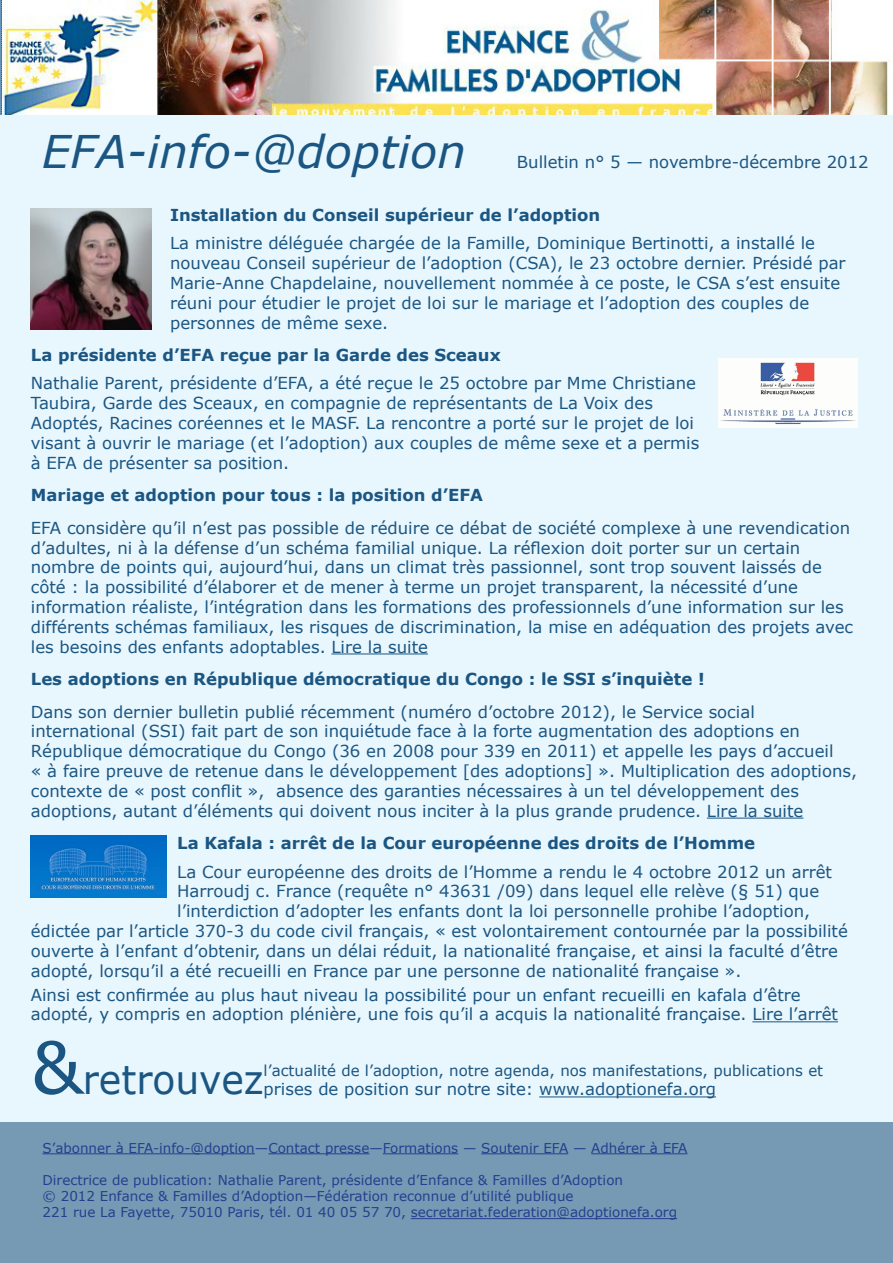
<style>
.page{position:relative;width:893px;height:1263px;background:#e8f6fd}
.page>*{position:absolute;margin:0;border:0;box-sizing:border-box;transform-origin:0 0}
.t1{font:italic 45px "Verdana";color:#1b5682}
.t2{font:39.75px "Verdana";color:#1b5682;scale:.95 1}
.t3{font:16.5px/19.8px "Verdana";color:#1b5682}
.t4{font:700 16.5px "Verdana";color:#1b5682}
.t5{font:15px "Verdana";color:#1b5682}
.t6{font:13.5px "Verdana";color:#253f8e}
.s1{font-size:71.55px}
</style>
<div class="page">
<img style="left:0;top:0;width:893px;height:115px">
<div style="left:0;top:1123px;width:893px;height:140px;background:#769ab4"></div>
<hr style="left:43px;top:1153px;width:212px;height:1px;background:#253f8e">
<hr style="left:268px;top:1153px;width:101px;height:1px;background:#253f8e">
<hr style="left:383px;top:1153px;width:75px;height:1px;background:#253f8e">
<hr style="left:481px;top:1153px;width:87px;height:1px;background:#253f8e">
<hr style="left:591px;top:1153px;width:96px;height:1px;background:#253f8e">
<hr style="left:411px;top:1218px;width:266px;height:1px;background:#253f8e">
<hr style="left:331px;top:653px;width:97px;height:1px;background:#1b5682">
<hr style="left:707px;top:818px;width:96px;height:1px;background:#1b5682">
<hr style="left:752px;top:1021px;width:86px;height:1px;background:#1b5682">
<hr style="left:539px;top:1096px;width:177px;height:1px;background:#1b5682">
<img style="left:31px;top:836px;width:135px;height:62px">
<img style="left:31px;top:208px;width:121px;height:121px">
<img style="left:718px;top:358px;width:140px;height:69px">
<p class="t1" style="left:42px;top:120px;width:426px">EFA-info-@doption</p>
<p class="t3" style="left:517px;top:152px;width:353px">Bulletin n° 5 — novembre-décembre 2012</p>
<p class="t4" style="left:170px;top:203px;width:432px">Installation du Conseil supérieur de l’adoption</p>
<p class="t3" style="left:170px;top:233px;width:677px">La ministre déléguée chargée de la Famille, Dominique Bertinotti, a installé le nouveau Conseil supérieur de l’adoption (CSA), le 23 octobre dernier. Présidé par Marie-Anne Chapdelaine, nouvellement nommée à ce poste, le CSA s’est ensuite réuni pour étudier le projet de loi sur le mariage et l’adoption des couples de personnes de même sexe.</p>
<p class="t4" style="left:31px;top:343px;width:471px">La présidente d’EFA reçue par la Garde des Sceaux</p>
<p class="t3" style="left:31px;top:373px;width:670px">Nathalie Parent, présidente d’EFA, a été reçue le 25 octobre par Mme Christiane Taubira, Garde des Sceaux, en compagnie de représentants de La Voix des Adoptés, Racines coréennes et le MASF. La rencontre a porté sur le projet de loi visant à ouvrir le mariage (et l’adoption) aux couples de même sexe et a permis à EFA de présenter sa position.</p>
<p class="t4" style="left:31px;top:483px;width:454px">Mariage et adoption pour tous : la position d’EFA</p>
<p class="t3" style="left:31px;top:518px;width:824px">EFA considère qu’il n’est pas possible de réduire ce débat de société complexe à une revendication d’adultes, ni à la défense d’un schéma familial unique. La réflexion doit porter sur un certain nombre de points qui, aujourd’hui, dans un climat très passionnel, sont trop souvent laissés de côté : la possibilité d’élaborer et de mener à terme un projet transparent, la nécessité d’une information réaliste, l’intégration dans les formations des professionnels d’une information sur les différents schémas familiaux, les risques de discrimination, la mise en adéquation des projets avec les besoins des enfants adoptables. Lire la suite</p>
<p class="t4" style="left:31px;top:667px;width:675px">Les adoptions en République démocratique du Congo : le SSI s’inquiète !</p>
<p class="t3" style="left:31px;top:701px;width:828px">Dans son dernier bulletin publié récemment (numéro d’octobre 2012), le Service social international (SSI) fait part de son inquiétude face à la forte augmentation des adoptions en République démocratique du Congo (36 en 2008 pour 339 en 2011) et appelle les pays d’accueil<br>« à faire preuve de retenue dans le développement [des adoptions] ». Multiplication des adoptions, contexte de « post conflit », absence des garanties nécessaires à un tel développement des adoptions, autant d’éléments qui doivent nous inciter à la plus grande prudence. Lire la suite</p>
<p class="t4" style="left:177px;top:831px;width:579px">La Kafala : arrêt de la Cour européenne des droits de l’Homme</p>
<p class="t3" style="left:177px;top:861px;width:656px">La Cour européenne des droits de l’Homme a rendu le 4 octobre 2012 un arrêt</p>
<p class="t3" style="left:177px;top:881px;width:643px">Harroudj c. France (requête n° 43631 /09) dans lequel elle relève (§ 51) que</p>
<p class="t3" style="left:177px;top:901px;width:635px">l’interdiction d’adopter les enfants dont la loi personnelle prohibe l’adoption,</p>
<p class="t3" style="left:31px;top:921px;width:818px">édictée par l’article 370-3 du code civil français, « est volontairement contournée par la possibilité</p>
<p class="t3" style="left:31px;top:941px;width:809px">ouverte à l’enfant d’obtenir, dans un délai réduit, la nationalité française, et ainsi la faculté d’être</p>
<p class="t3" style="left:31px;top:960px;width:712px">adopté, lorsqu’il a été recueilli en France par une personne de nationalité française ».</p>
<p class="t3" style="left:31px;top:984px;width:809px">Ainsi est confirmée au plus haut niveau la possibilité pour un enfant recueilli en kafala d’être adopté, y compris en adoption plénière, une fois qu’il a acquis la nationalité française. Lire l’arrêt</p>
<p class="t2" style="left:31px;top:1052px;width:247px"><span class="s1">&amp;</span>retrouvez</p>
<p class="t5" style="left:264px;top:1060px;width:561px">l’actualité de l’adoption, notre agenda, nos manifestations, publications et</p>
<p class="t3" style="left:264px;top:1079px;width:454px">prises de position sur notre site: www.adoptionefa.org</p>
<p class="t6" style="left:43px;top:1138px;width:646px">S’abonner à EFA-info-@doption—Contact presse—Formations — Soutenir EFA — Adhérer à EFA</p>
<p class="t6" style="left:43px;top:1171px;width:582px">Directrice de publication: Nathalie Parent, présidente d’Enfance &amp; Familles d’Adoption</p>
<p class="t6" style="left:43px;top:1187px;width:533px">© 2012 Enfance &amp; Familles d’Adoption—Fédération reconnue d’utilité publique</p>
<p class="t6" style="left:43px;top:1203px;width:636px">221 rue La Fayette, 75010 Paris, tél. 01 40 05 57 70, secretariat.federation@adoptionefa.org</p>
</div>
